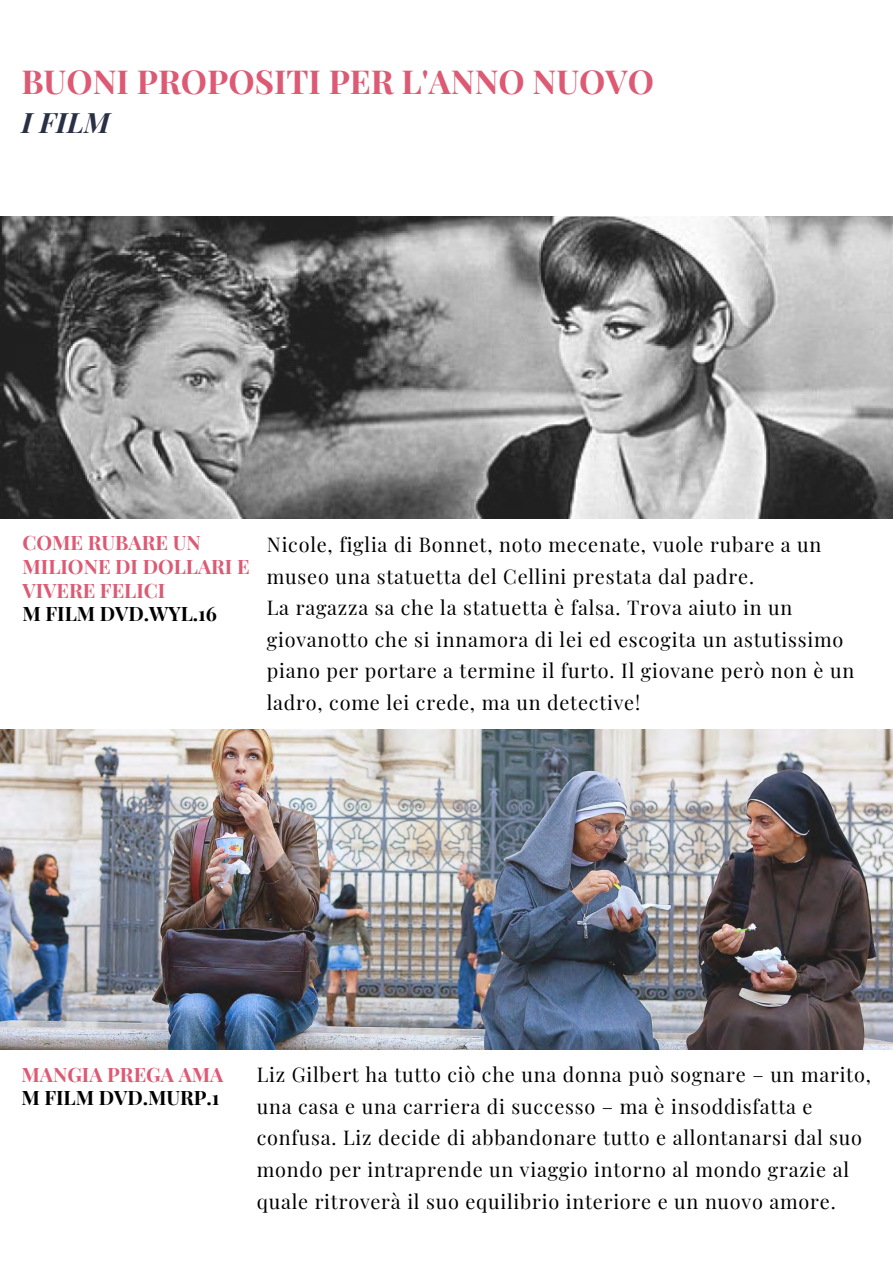
<style>
.page{position:relative;width:893px;height:1263px;background:#fff}
.page>*{position:absolute;margin:0;border:0;box-sizing:border-box;transform-origin:0 0}
.t1{font:700 33.15px "Playfair Display";color:#dd5a74}
.t2{font:italic 700 28.2px "Playfair Display";color:#293045}
.t3{font:19.8px/31.5px "Playfair Display";letter-spacing:.04em;color:#000}
.t4{font:700 19.8px/23.7px "Playfair Display";color:#dd5a74}
.t5{font:700 19.8px "Playfair Display";color:#000}
</style>
<div class="page">
<img style="left:0;top:216px;width:893px;height:302px">
<img style="left:0;top:730px;width:893px;height:319px">
<h1 class="t1" style="left:21px;top:58px;width:634px">BUONI PROPOSITI PER L'ANNO NUOVO</h1>
<h2 class="t2" style="left:21px;top:103px;width:90px">I FILM</h2>
<p class="t4" style="left:23px;top:530px;width:229px">COME RUBARE UN<br>MILIONE DI DOLLARI E<br>VIVERE FELICI</p>
<p class="t5" style="left:23px;top:600px;width:196px">M FILM DVD.WYL.16</p>
<p class="t3" style="left:267px;top:528px;width:589px">Nicole, figlia di Bonnet, noto mecenate, vuole rubare a un museo una statuetta del Cellini prestata dal padre.<br>La ragazza sa che la statuetta è falsa. Trova aiuto in un giovanotto che si innamora di lei ed escogita un astutissimo piano per portare a termine il furto. Il giovane però non è un ladro, come lei crede, ma un detective!</p>
<p class="t4" style="left:21px;top:1062px;width:204px">MANGIA PREGA AMA</p>
<p class="t5" style="left:21px;top:1084px;width:200px">M FILM DVD.MURP.1</p>
<p class="t3" style="left:257px;top:1058px;width:616px">Liz Gilbert ha tutto ciò che una donna può sognare – un marito, una casa e una carriera di successo – ma è insoddisfatta e confusa. Liz decide di abbandonare tutto e allontanarsi dal suo mondo per intraprende un viaggio intorno al mondo grazie al quale ritroverà il suo equilibrio interiore e un nuovo amore.</p>
</div>
